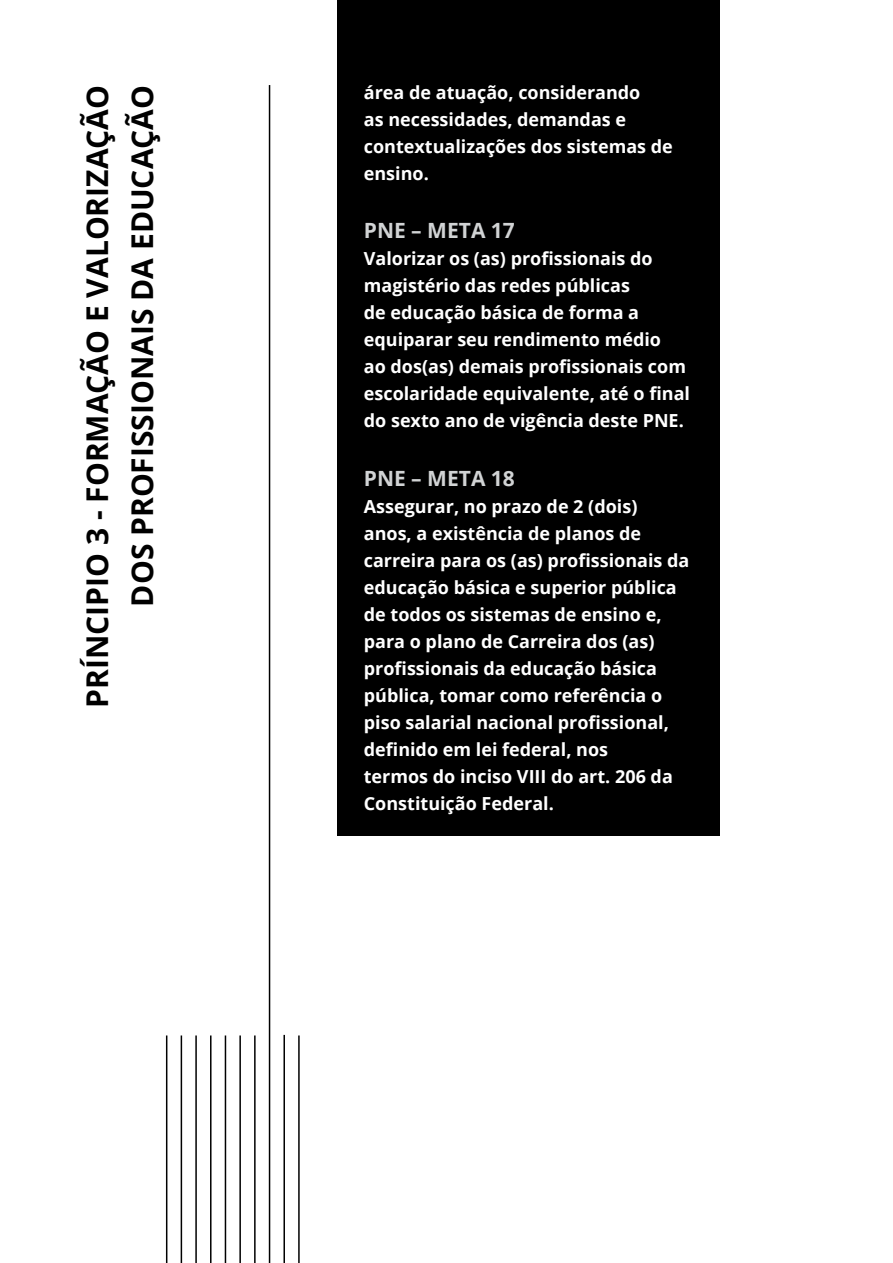
<style>
.page{position:relative;width:893px;height:1263px;background:#fff}
.page>*{position:absolute;margin:0;border:0;box-sizing:border-box;transform-origin:0 0}
.t1{font:700 30px/45px "Open Sans";color:#000;text-align:right}
.t2{font:700 21px "Open Sans";color:#d1d3d4}
.t3{font:700 18px/27px "Open Sans";color:#fff}
</style>
<div class="page">
<div style="left:337px;top:0;width:383px;height:836px;background:#000"></div>
<hr style="left:239px;top:1035px;width:2px;height:228px;background:#000">
<hr style="left:254px;top:1035px;width:2px;height:228px;background:#000">
<hr style="left:269px;top:85px;width:1px;height:1178px;background:#000">
<hr style="left:283px;top:1035px;width:2px;height:228px;background:#000">
<hr style="left:298px;top:1035px;width:2px;height:228px;background:#000">
<hr style="left:225px;top:1035px;width:1px;height:228px;background:#000">
<hr style="left:210px;top:1035px;width:2px;height:228px;background:#000">
<hr style="left:195px;top:1035px;width:2px;height:228px;background:#000">
<hr style="left:181px;top:1035px;width:1px;height:228px;background:#000">
<hr style="left:166px;top:1035px;width:1px;height:228px;background:#000">
<h1 class="t1" style="left:74px;top:708px;width:624px;rotate:-90deg">príncipio 3 - FORMAÇÃO E VALORIZAÇÃO<br>DOS PROFISSIONAIS DA EDUCAÇÃO</h1>
<p class="t3" style="left:364px;top:78px;width:311px">área de atuação, considerando<br>as necessidades, demandas e contextualizações dos sistemas de ensino.</p>
<p class="t2" style="left:364px;top:216px;width:153px">PNE – Meta 17</p>
<p class="t3" style="left:364px;top:245px;width:328px">Valorizar os (as) profissionais do magistério das redes públicas<br>de educação básica de forma a equiparar seu rendimento médio<br>ao dos(as) demais profissionais com escolaridade equivalente, até o final do sexto ano de vigência deste PNE.</p>
<p class="t2" style="left:364px;top:463px;width:153px">PNE – Meta 18</p>
<p class="t3" style="left:364px;top:492px;width:327px">Assegurar, no prazo de 2 (dois) anos, a existência de planos de carreira para os (as) profissionais da educação básica e superior pública de todos os sistemas de ensino e, para o plano de Carreira dos (as) profissionais da educação básica pública, tomar como referência o piso salarial nacional profissional, definido em lei federal, nos<br>termos do inciso VIII do art. 206 da<br>Constituição Federal.</p>
</div>
